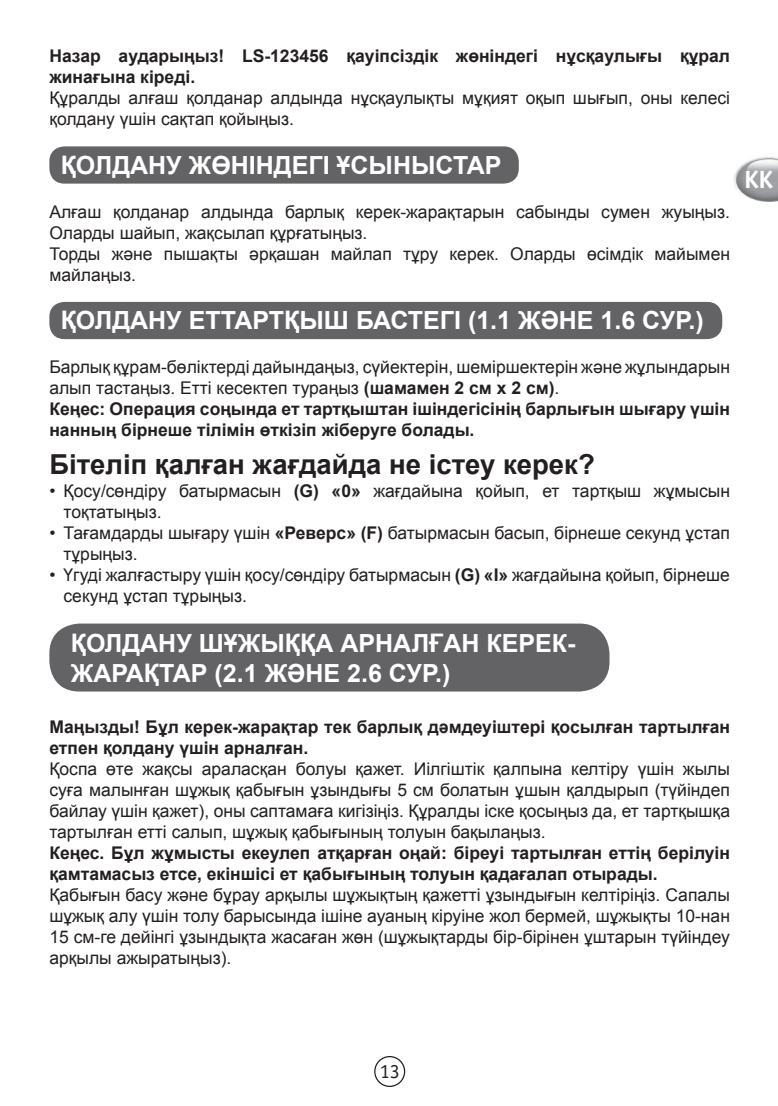
<style>
.page{position:relative;width:778px;height:1106px;background:#fff}
.page>*{position:absolute;margin:0;border:0;box-sizing:border-box;transform-origin:0 0}
.t1{font:700 27.5px "Arial";color:#231f20}
.t2{font:700 25px/30px "Arial";color:#fff}
.t3{font:700 25px "Officina Sans";color:#fff}
.t4{font:20px "Officina Sans";color:#231f20}
.t5{font:17.5px/21px "Arial";color:#231f20}
.t6{font:700 17.5px/21px "Arial";color:#231f20}
.s1{font-weight:400}
.s2{font-weight:700}
</style>
<div class="page">
<div style="left:374px;top:1056px;width:31px;height:31px;border:1px solid #231f20;border-radius:50%"></div>
<img style="left:734px;top:157px;width:44px;height:45px">
<div style="left:49px;top:146px;width:469px;height:38px;background:#636366;border-radius:15px"></div>
<div style="left:49px;top:302px;width:673px;height:37px;background:#636366;border-radius:15px"></div>
<div style="left:49px;top:623px;width:560px;height:68px;background:#636366;border-radius:30px"></div>
<p class="t6" style="left:49px;top:46px;width:682px">Назар аударыңыз! LS-123456 қауіпсіздік жөніндегі нұсқаулығы құрал жинағына кіреді.</p>
<p class="t5" style="left:49px;top:88px;width:682px">Құралды алғаш қолданар алдында нұсқаулықты мұқият оқып шығып, оны келесі қолдану үшін сақтап қойыңыз.</p>
<h2 class="t2" style="left:61px;top:151px;width:442px">ҚОЛДАНУ ЖӨНІНДЕГІ ҰСЫНЫСТАР</h2>
<p class="t5" style="left:49px;top:201px;width:682px">Алғаш қолданар алдында барлық керек-жарақтарын сабынды сумен жуыңыз.<br>Оларды шайып, жақсылап құрғатыңыз.<br>Торды және пышақты әрқашан майлап тұру керек. Оларды өсімдік майымен майлаңыз.</p>
<h2 class="t2" style="left:61px;top:306px;width:644px">ҚОЛДАНУ ЕТТАРТҚЫШ БАСТЕГІ (1.1 ЖӘНЕ 1.6 СУР.)</h2>
<p class="t6" style="left:49px;top:357px;width:682px"><span class="s1">Барлық құрам-бөліктерді дайындаңыз, сүйектерін, шеміршектерін және жұлындарын алып тастаңыз. Етті кесектеп тураңыз</span> (шамамен 2 см х 2 см)<span class="s1">.<br></span>Кеңес: Операция соңында ет тартқыштан ішіндегісінің барлығын шығару үшін нанның бірнеше тілімін өткізіп жіберуге болады.</p>
<h1 class="t1" style="left:49px;top:446px;width:547px">Бітеліп қалған жағдайда не істеу керек?</h1>
<p class="t5" style="left:64px;top:481px;width:668px;text-indent:-14px">• Қосу/сөндіру батырмасын <span class="s2">(G) «0»</span> жағдайына қойып, ет тартқыш жұмысын тоқтатыңыз.</p>
<p class="t5" style="left:64px;top:523px;width:668px;text-indent:-14px">• Тағамдарды шығару үшін <span class="s2">«Реверс» (F)</span> батырмасын басып, бірнеше секунд ұстап тұрыңыз.</p>
<p class="t5" style="left:64px;top:565px;width:668px;text-indent:-14px">• Үгуді жалғастыру үшін қосу/сөндіру батырмасын <span class="s2">(G) «I»</span> жағдайына қойып, бірнеше секунд ұстап тұрыңыз.</p>
<h2 class="t2" style="left:71px;top:628px;width:506px">ҚОЛДАНУ ШҰЖЫҚҚА АРНАЛҒАН КЕРЕК-<br>ЖАРАҚТАР (2.1 ЖӘНЕ 2.6 СУР.)</h2>
<p class="t6" style="left:49px;top:716px;width:682px">Маңызды! Бұл керек-жарақтар тек барлық дәмдеуіштері қосылған тартылған етпен қолдану үшін арналған.</p>
<p class="t5" style="left:49px;top:758px;width:682px;text-align:justify">Қоспа өте жақсы араласқан болуы қажет. Иілгіштік қалпына келтіру үшін жылы суға малынған шұжық қабығын ұзындығы 5 см болатын ұшын қалдырып (түйіндеп байлау үшін қажет), оны саптамаға кигізіңіз. Құралды іске қосыңыз да, ет тартқышқа тартылған етті салып, шұжық қабығының толуын бақылаңыз.</p>
<p class="t6" style="left:49px;top:842px;width:682px">Кеңес. Бұл жұмысты екеулеп атқарған оңай: біреуі тартылған еттің берілуін қамтамасыз етсе, екіншісі ет қабығының толуын қадағалап отырады.</p>
<p class="t5" style="left:49px;top:884px;width:682px;text-align:justify">Қабығын басу және бұрау арқылы шұжықтың қажетті ұзындығын келтіріңіз. Сапалы шұжық алу үшін толу барысында ішіне ауаның кіруіне жол бермей, шұжықты 10-нан 15 см-ге дейінгі ұзындықта жасаған жөн (шұжықтарды бір-бірінен ұштарын түйіндеу арқылы ажыратыңыз).</p>
<h2 class="t3" style="left:744px;top:164px;width:30px">KK</h2>
<p class="t4" style="left:380px;top:1060px;width:21px">13</p>
</div>
